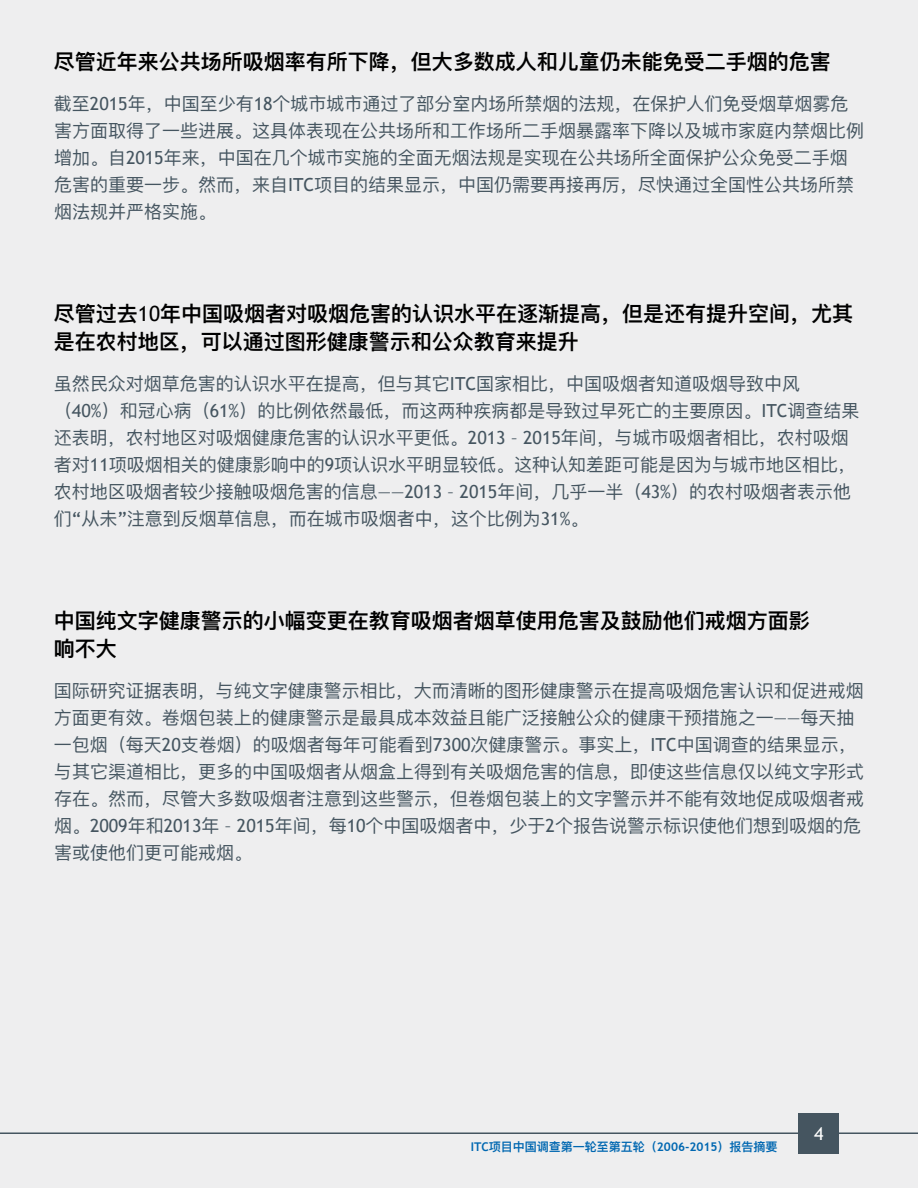
<style>
.page{position:relative;width:918px;height:1188px;background:#eeeeef}
.page>*{position:absolute;margin:0;border:0;box-sizing:border-box;transform-origin:0 0}
.t1{font:600 21px/28.5px "Ping Fang SC";color:#000}
.t2{font:18px/27px "Ping Fang SC";color:#455560}
.t3{font:18px "Trebuchet MS";color:#fff}
.t4{font:600 12px "Ping Fang SC";color:#0067b1}
.s1{font-family:"Trebuchet MS"}
.s2{font-family:"Trebuchet MS";font-weight:400}
.s3{font-family:"Trebuchet MS";font-weight:700}
</style>
<div class="page">
<hr style="left:0;top:1132px;width:918px;height:2px;background:#455560">
<div style="left:798px;top:1113px;width:41px;height:41px;background:#455560"></div>
<p class="t1" style="left:54px;top:47px;width:778px">尽管近年来公共场所吸烟率有所下降，但大多数成人和儿童仍未能免受二手烟的危害</p>
<p class="t2" style="left:54px;top:90px;width:812px">截至<span class="s1">2015</span>年，中国至少有<span class="s1">18</span>个城市城市通过了部分室内场所禁烟的法规，在保护人们免受烟草烟雾危害方面取得了一些进展。这具体表现在公共场所和工作场所二手烟暴露率下降以及城市家庭内禁烟比例增加。自<span class="s1">2015</span>年来，中国在几个城市实施的全面无烟法规是实现在公共场所全面保护公众免受二手烟危害的重要一步。然而，来自<span class="s1">ITC</span>项目的结果显示，中国仍需要再接再厉，尽快通过全国性公共场所禁烟法规并严格实施。</p>
<p class="t1" style="left:54px;top:299px;width:801px">尽管过去<span class="s2">10</span>年中国吸烟者对吸烟危害的认识水平在逐渐提高，但是还有提升空间，尤其是在农村地区，可以通过图形健康警示和公众教育来提升</p>
<p class="t2" style="left:54px;top:370px;width:807px">虽然民众对烟草危害的认识水平在提高，但与其它<span class="s1">ITC</span>国家相比，中国吸烟者知道吸烟导致中风<br>（<span class="s1">40%</span>）和冠心病（<span class="s1">61%</span>）的比例依然最低，而这两种疾病都是导致过早死亡的主要原因。<span class="s1">ITC</span>调查结果还表明，农村地区对吸烟健康危害的认识水平更低。<span class="s1">2013 – 2015</span>年间，与城市吸烟者相比，农村吸烟者对<span class="s1">11</span>项吸烟相关的健康影响中的<span class="s1">9</span>项认识水平明显较低。这种认知差距可能是因为与城市地区相比，农村地区吸烟者较少接触吸烟危害的信息<span class="s1">——2013 – 2015</span>年间，几乎一半（<span class="s1">43%</span>）的农村吸烟者表示他们<span class="s1">“</span>从未<span class="s1">”</span>注意到反烟草信息，而在城市吸烟者中，这个比例为<span class="s1">31%</span>。</p>
<p class="t1" style="left:54px;top:606px;width:757px">中国纯文字健康警示的小幅变更在教育吸烟者烟草使用危害及鼓励他们戒烟方面影响不大</p>
<p class="t2" style="left:54px;top:676px;width:812px">国际研究证据表明，与纯文字健康警示相比，大而清晰的图形健康警示在提高吸烟危害认识和促进戒烟方面更有效。卷烟包装上的健康警示是最具成本效益且能广泛接触公众的健康干预措施之一<span class="s1">——</span>每天抽一包烟（每天<span class="s1">20</span>支卷烟）的吸烟者每年可能看到<span class="s1">7300</span>次健康警示。事实上，<span class="s1">ITC</span>中国调查的结果显示，与其它渠道相比，更多的中国吸烟者从烟盒上得到有关吸烟危害的信息，即使这些信息仅以纯文字形式存在。然而，尽管大多数吸烟者注意到这些警示，但卷烟包装上的文字警示并不能有效地促成吸烟者戒烟。<span class="s1">2009</span>年和<span class="s1">2013</span>年 <span class="s1">– 2015</span>年间，每<span class="s1">10</span>个中国吸烟者中，少于<span class="s1">2</span>个报告说警示标识使他们想到吸烟的危害或使他们更可能戒烟。</p>
<p class="t4" style="left:471px;top:1139px;width:308px"><span class="s3">ITC</span>项目中国调查第一轮至第五轮（<span class="s3">2006-2015</span>）报告摘要</p>
<p class="t3" style="left:814px;top:1123px;width:11px">4</p>
</div>
